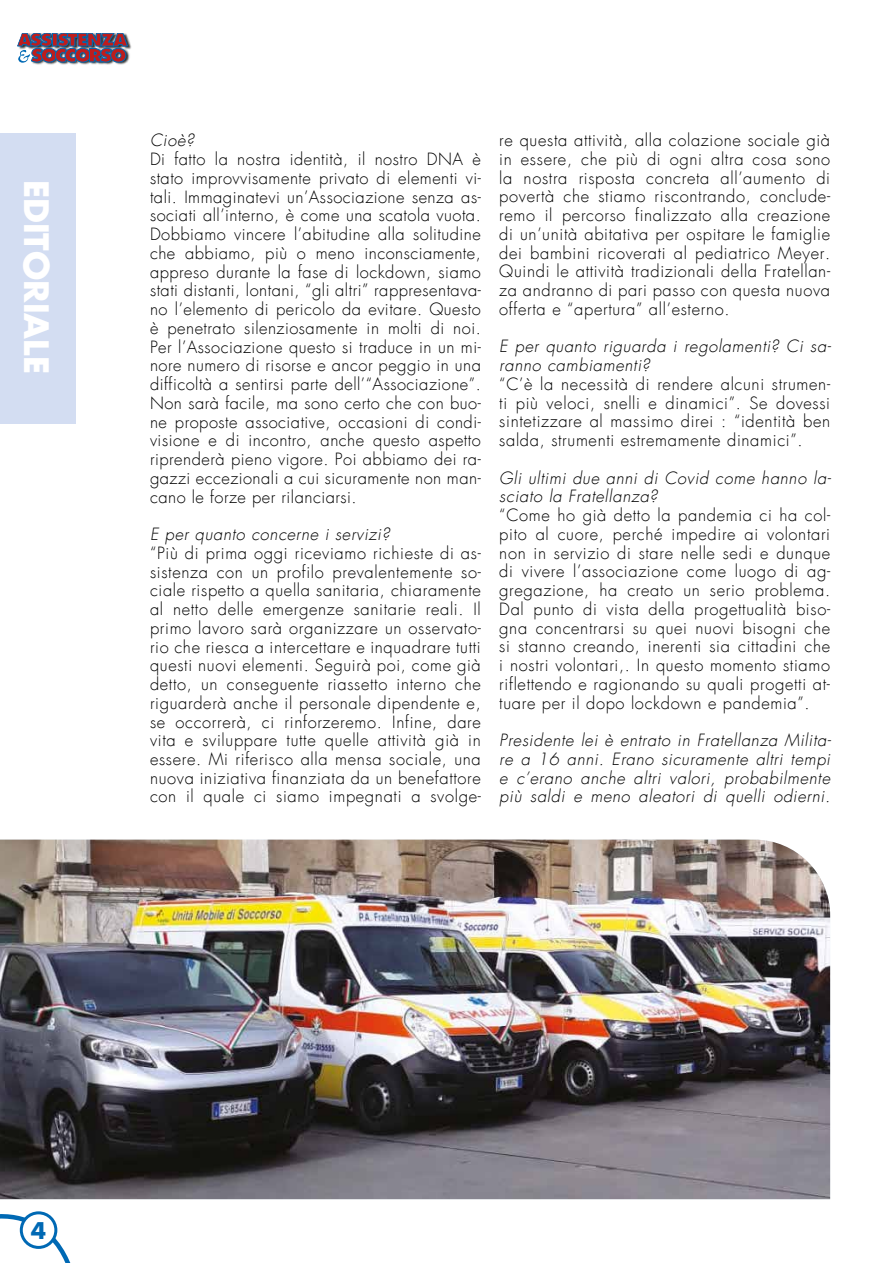
<style>
.page{position:relative;width:893px;height:1263px;background:#fff}
.page>*{position:absolute;margin:0;border:0;box-sizing:border-box;transform-origin:0 0}
.t1{font:700 33px "Futura LT";color:#fff}
.t2{font:700 22.5px "Futura LT";color:#0069b4}
.t3{font:300 16.5px/18.8px "Futura LT";letter-spacing:.04em;color:#000;text-align:justify}
.t4{font:italic 300 16.5px/18.8px "Futura LT";letter-spacing:.04em;color:#000}
</style>
<div class="page">
<svg style="left:0;top:1214px;width:71px;height:49px"></svg>
<div style="left:21px;top:1213px;width:35px;height:34px;background:#fff;border-radius:50%"></div>
<div style="left:20px;top:1211px;width:37px;height:38px;border:3px solid #0069b4;border-radius:50%"></div>
<img style="left:33px;top:63px;width:93px;height:2px">
<svg style="left:17px;top:33px;width:114px;height:30px;background:#7f586e"></svg>
<div style="left:0;top:134px;width:75px;height:290px;background:#d3ddf2"></div>
<img style="left:0;top:839px;width:830px;height:360px">
<h1 class="t1" style="left:59px;top:180px;width:195px;rotate:90deg">EDITORIALE</h1>
<p class="t4" style="left:150px;top:131px;width:46px">Cioè?</p>
<p class="t3" style="left:150px;top:150px;width:332px">Di fatto la nostra identità, il nostro DNA è stato improvvisamente privato di elementi vi&shy;tali. Immaginatevi un’Associazione senza as&shy;sociati all’interno, è come una scatola vuota.<br>Dobbiamo vincere l’abitudine alla solitudine che abbiamo, più o meno inconsciamente, appreso durante la fase di lockdown, siamo stati distanti, lontani, “gli altri” rappresentava&shy;no l’elemento di pericolo da evitare. Questo è penetrato silenziosamente in molti di noi.<br>Per l’Associazione questo si traduce in un mi&shy;nore numero di risorse e ancor peggio in una difficoltà a sentirsi parte dell’“Associazione”.<br>Non sarà facile, ma sono certo che con buo&shy;ne proposte associative, occasioni di condi&shy;visione e di incontro, anche questo aspetto riprenderà pieno vigore. Poi abbiamo dei ra&shy;gazzi eccezionali a cui sicuramente non man&shy;cano le forze per rilanciarsi.</p>
<p class="t4" style="left:150px;top:525px;width:241px">E per quanto concerne i servizi?</p>
<p class="t3" style="left:150px;top:544px;width:332px">“Più di prima oggi riceviamo richieste di as&shy;sistenza con un profilo prevalentemente so&shy;ciale rispetto a quella sanitaria, chiaramente al netto delle emergenze sanitarie reali. Il primo lavoro sarà organizzare un osservato&shy;rio che riesca a intercettare e inquadrare tutti questi nuovi elementi. Seguirà poi, come già detto, un conseguente riassetto interno che riguarderà anche il personale dipendente e, se occorrerà, ci rinforzeremo. Infine, dare vita e sviluppare tutte quelle attività già in essere. Mi riferisco alla mensa sociale, una nuova iniziativa finanziata da un benefattore con il quale ci siamo impegnati a svolge-</p>
<p class="t3" style="left:499px;top:131px;width:332px">re questa attività, alla colazione sociale già in essere, che più di ogni altra cosa sono la nostra risposta concreta all’aumento di povertà che stiamo riscontrando, conclude&shy;remo il percorso finalizzato alla creazione di un’unità abitativa per ospitare le famiglie dei bambini ricoverati al pediatrico Meyer.<br>Quindi le attività tradizionali della Fratellan&shy;za andranno di pari passo con questa nuova offerta e “apertura” all’esterno.</p>
<p class="t4" style="left:499px;top:337px;width:333px">E per quanto riguarda i regolamenti? Ci sa&shy;ranno cambiamenti?</p>
<p class="t3" style="left:499px;top:375px;width:332px">“C’è la necessità di rendere alcuni strumen&shy;ti più veloci, snelli e dinamici”. Se dovessi sintetizzare al massimo direi : “identità ben salda, strumenti estremamente dinamici”.</p>
<p class="t4" style="left:499px;top:469px;width:333px">Gli ultimi due anni di Covid come hanno la&shy;sciato la Fratellanza?</p>
<p class="t3" style="left:499px;top:506px;width:332px">“Come ho già detto la pandemia ci ha col&shy;pito al cuore, perché impedire ai volontari non in servizio di stare nelle sedi e dunque di vivere l’associazione come luogo di ag&shy;gregazione, ha creato un serio problema.<br>Dal punto di vista della progettualità biso&shy;gna concentrarsi su quei nuovi bisogni che si stanno creando, inerenti sia cittadini che i nostri volontari,. In questo momento stiamo riflettendo e ragionando su quali progetti at&shy;tuare per il dopo lockdown e pandemia”.</p>
<p class="t4" style="left:499px;top:731px;width:333px;text-align:justify">Presidente lei è entrato in Fratellanza Milita&shy;re a 16 anni. Erano sicuramente altri tempi e c’erano anche altri valori, probabilmente più saldi e meno aleatori di quelli odierni.</p>
<h2 class="t2" style="left:31px;top:1215px;width:17px">4</h2>
</div>
